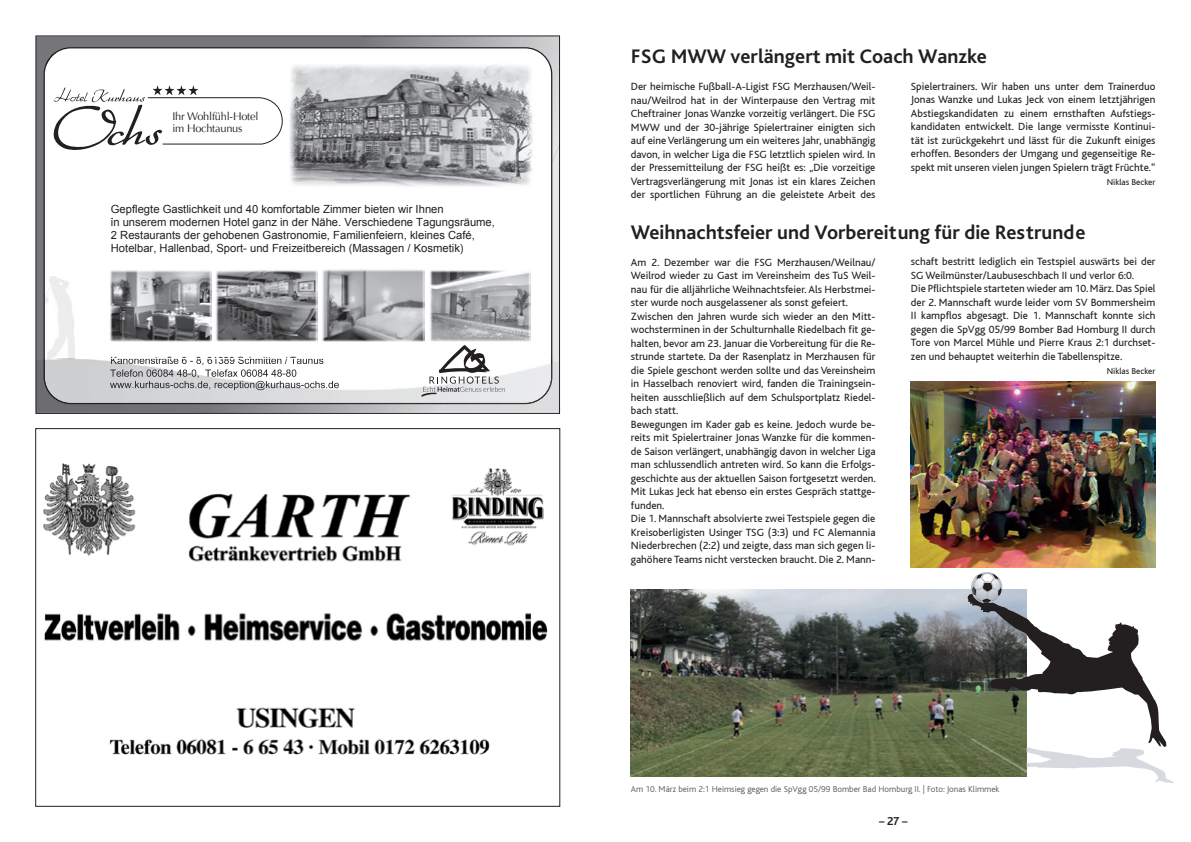
<style>
.page{position:relative;width:1191px;height:842px;background:#fff}
.page>*{position:absolute;margin:0;border:0;box-sizing:border-box;transform-origin:0 0}
.t1{font:700 20.5px "Bliss Pro";color:#231f20}
.t2{font:700 12px "Bliss Pro";color:#231f20}
.t3{font:11.2px/12.9px "Arial";color:#231f20}
.t4{font:11px/13.5px "Bliss";color:#231f20;text-align:justify}
.t5{font:11px/11.9px "Optima";letter-spacing:-.02em;color:#231f20}
.t6{font:300 9px "Bliss";color:#57585a}
.t7{font:9px "Bliss";color:#231f20}
</style>
<div class="page">
<img style="left:911px;top:381px;width:244px;height:186px">
<img style="left:631px;top:590px;width:332px;height:187px">
<svg style="left:963px;top:572px;width:210px;height:211px"></svg>
<img style="left:43px;top:463px;width:505px;height:292px">
<div style="left:37px;top:37px;width:325px;height:375px;background:#75777a"></div>
<svg style="left:44px;top:47px;width:508px;height:312px"></svg>
<img style="left:45px;top:276px;width:8px;height:83px">
<img style="left:280px;top:54px;width:262px;height:31px">
<img style="left:37px;top:359px;width:16px;height:52px">
<svg style="left:46px;top:53px;width:10px;height:13px"></svg>
<svg style="left:53px;top:85px;width:506px;height:328px"></svg>
<p class="t5" style="left:172px;top:111px;width:88px">Ihr Wohlfühl-Hotel im Hochtaunus</p>
<p class="t3" style="left:111px;top:203px;width:385px">Gepflegte Gastlichkeit und 40 komfortable Zimmer bieten wir Ihnen<br>in unserem modernen Hotel ganz in der Nähe. Verschiedene Tagungsräume, 2 Restaurants der gehobenen Gastronomie, Familienfeiern, kleines Café, Hotelbar, Hallenbad, Sport- und Freizeitbereich (Massagen / Kosmetik)</p>
<h1 class="t1" style="left:631px;top:43px;width:357px">FSG MWW verlängert mit Coach Wanzke</h1>
<p class="t4" style="left:631px;top:80px;width:246px">Der heimische Fußball-A-Ligist FSG Merzhausen/Weil&shy;nau/Weilrod hat in der Winterpause den Vertrag mit Cheftrainer Jonas Wanzke vorzeitig verlängert. Die FSG MWW und der 30-jährige Spielertrainer einigten sich auf eine Verlängerung um ein weiteres Jahr, unabhängig davon, in welcher Liga die FSG letztlich spielen wird. In der Pressemitteilung der FSG heißt es: „Die vorzeitige Vertragsverlängerung mit Jonas ist ein klares Zeichen der sportlichen Führung an die geleistete Arbeit des</p>
<p class="t4" style="left:911px;top:80px;width:246px">Spielertrainers. Wir haben uns unter dem Trainerduo Jonas Wanzke und Lukas Jeck von einem letztjährigen Abstiegskandidaten zu einem ernsthaften Aufstiegs&shy;kandidaten entwickelt. Die lange vermisste Kontinui&shy;tät ist zurückgekehrt und lässt für die Zukunft einiges erhoffen. Besonders der Umgang und gegenseitige Re&shy;spekt mit unseren vielen jungen Spielern trägt Früchte.“</p>
<p class="t7" style="left:1106px;top:177px;width:50px">Niklas Becker</p>
<h1 class="t1" style="left:631px;top:219px;width:456px">Weihnachtsfeier und Vorbereitung für die Restrunde</h1>
<p class="t4" style="left:631px;top:255px;width:246px;text-align:left">Am 2. Dezember war die FSG Merzhausen/Weilnau/ Weilrod wieder zu Gast im Vereinsheim des TuS Weil&shy;nau für die alljährliche Weihnachtsfeier. Als Herbstmei&shy;ster wurde noch ausgelassener als sonst gefeiert.<br>Zwischen den Jahren wurde sich wieder an den Mitt&shy;wochsterminen in der Schulturnhalle Riedelbach fit ge&shy;halten, bevor am 23. Januar die Vorbereitung für die Re&shy;strunde startete. Da der Rasenplatz in Merzhausen für die Spiele geschont werden sollte und das Vereinsheim in Hasselbach renoviert wird, fanden die Trainingsein&shy;heiten ausschließlich auf dem Schulsportplatz Riedel&shy;bach statt.<br>Bewegungen im Kader gab es keine. Jedoch wurde be&shy;reits mit Spielertrainer Jonas Wanzke für die kommen&shy;de Saison verlängert, unabhängig davon in welcher Liga man schlussendlich antreten wird. So kann die Erfolgs&shy;geschichte aus der aktuellen Saison fortgesetzt werden.<br>Mit Lukas Jeck hat ebenso ein erstes Gespräch stattge&shy;funden.<br>Die 1. Mannschaft absolvierte zwei Testspiele gegen die Kreisoberligisten Usinger TSG (3:3) und FC Alemannia Niederbrechen (2:2) und zeigte, dass man sich gegen li&shy;gahöhere Teams nicht verstecken braucht. Die 2. Mann-</p>
<p class="t4" style="left:911px;top:255px;width:246px;text-align:left">schaft bestritt lediglich ein Testspiel auswärts bei der SG Weilmünster/Laubuseschbach II und verlor 6:0.<br>Die Pflichtspiele starteten wieder am 10. März. Das Spiel der 2. Mannschaft wurde leider vom SV Bommersheim II kampflos abgesagt. Die 1. Mannschaft konnte sich gegen die SpVgg 05/99 Bomber Bad Homburg II durch Tore von Marcel Mühle und Pierre Kraus 2:1 durchset&shy;zen und behauptet weiterhin die Tabellenspitze.</p>
<p class="t7" style="left:1106px;top:366px;width:50px">Niklas Becker</p>
<p class="t6" style="left:631px;top:784px;width:370px">Am 10. März beim 2:1 Heimsieg gegen die SpVgg 05/99 Bomber Bad Homburg II. | Foto: Jonas Klimmek</p>
<p class="t2" style="left:879px;top:813px;width:30px">– 27 –</p>
</div>
